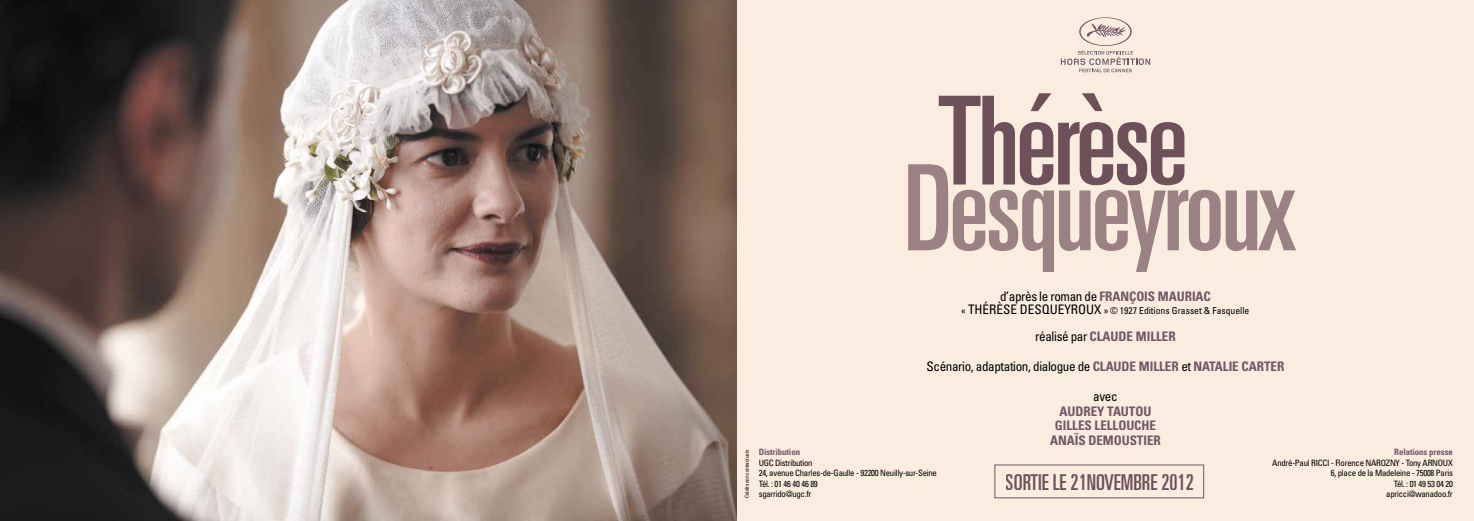
<style>
.page{position:relative;width:1474px;height:521px;background:#fff}
.page>*{position:absolute;margin:0;border:0;box-sizing:border-box;transform-origin:0 0}
.t1{font:ultra-condensed 122.94px "Univers LT Std";letter-spacing:-.025em;color:#715767}
.t2{font:ultra-condensed 119.09px "Univers LT Std";letter-spacing:-.025em;color:#a08c98}
.t3{font:ultra-condensed 21.88px "Univers LT Std";color:#715767}
.t4{font:condensed 13.12px "Univers LT Std";letter-spacing:-.03em;color:#000}
.t5{font:700 condensed 13.12px/14.9px "Univers LT Std";letter-spacing:-.005em;color:#715767;text-align:center}
.t6{font:condensed 9.62px "Univers LT Std";color:#000}
.t7{font:condensed 8.75px/10.5px "Univers LT Std";letter-spacing:-.03em;color:#000}
.t8{font:700 condensed 8.75px "Univers LT Std";letter-spacing:-.005em;color:#715767}
.t9{font:condensed 5.25px "Univers LT Std";letter-spacing:-.03em;color:#000}
.s1{font-weight:700;color:#715767}
.s2{font-size:13.12px}
.s3{font-weight:400;color:#000}
</style>
<div class="page">
<div style="left:737px;top:0;width:736px;height:521px;background:#faecdf"></div>
<img style="left:0;top:0;width:737px;height:521px">
<svg style="left:1060px;top:17px;width:90px;height:55px"></svg>
<div style="left:994px;top:464px;width:210px;height:34px;border:1px solid #715767"></div>
<p class="t9" style="left:743px;top:498px;width:49px;rotate:-90deg">Crédits non contractuels</p>
<h1 class="t1" style="left:938px;top:71px;width:252px">Thérèse</h1>
<h2 class="t2" style="left:903px;top:140px;width:393px">Desqueyroux</h2>
<h3 class="t4" style="left:1000px;top:288px;width:212px">d’après le roman de <span class="s1">FRANÇOIS MAURIAC</span></h3>
<p class="t6" style="left:961px;top:304px;width:289px">« <span class="s2">THÉRÈSE DESQUEYROUX</span> » © 1927 Editions Grasset &amp; Fasquelle</p>
<h3 class="t5" style="left:1035px;top:329px;width:142px"><span class="s3">réalisé par</span> CLAUDE MILLER</h3>
<h3 class="t4" style="left:926px;top:358px;width:359px">Scénario, adaptation, dialogue de <span class="s1">CLAUDE MILLER</span> et <span class="s1">NATALIE CARTER</span></h3>
<h3 class="t4" style="left:1093px;top:388px;width:26px">avec</h3>
<h3 class="t5" style="left:1050px;top:403px;width:112px">AUDREY TAUTOU<br>GILLES LELLOUCHE<br>ANAÏS DEMOUSTIER</h3>
<h3 class="t3" style="left:1005px;top:469px;width:190px">SORTIE LE 21NOVEMBRE 2012</h3>
<p class="t8" style="left:758px;top:447px;width:43px">Distribution</p>
<p class="t7" style="left:758px;top:457px;width:180px">UGC Distribution<br>24, avenue Charles-de-Gaulle - 92200 Neuilly-sur-Seine<br>Tél. : 01 46 40 46 89<br>sgarrido@ugc.fr</p>
<p class="t8" style="left:1394px;top:447px;width:60px">Relations presse</p>
<p class="t7" style="left:1272px;top:457px;width:182px;text-align:right">André-Paul RICCI - Florence NAROZNY - Tony ARNOUX<br>6, place de la Madeleine - 75008 Paris<br>tél. : 01 49 53 04 20</p>
<p class="t7" style="left:1386px;top:489px;width:68px">apricci@wanadoo.fr</p>
</div>
